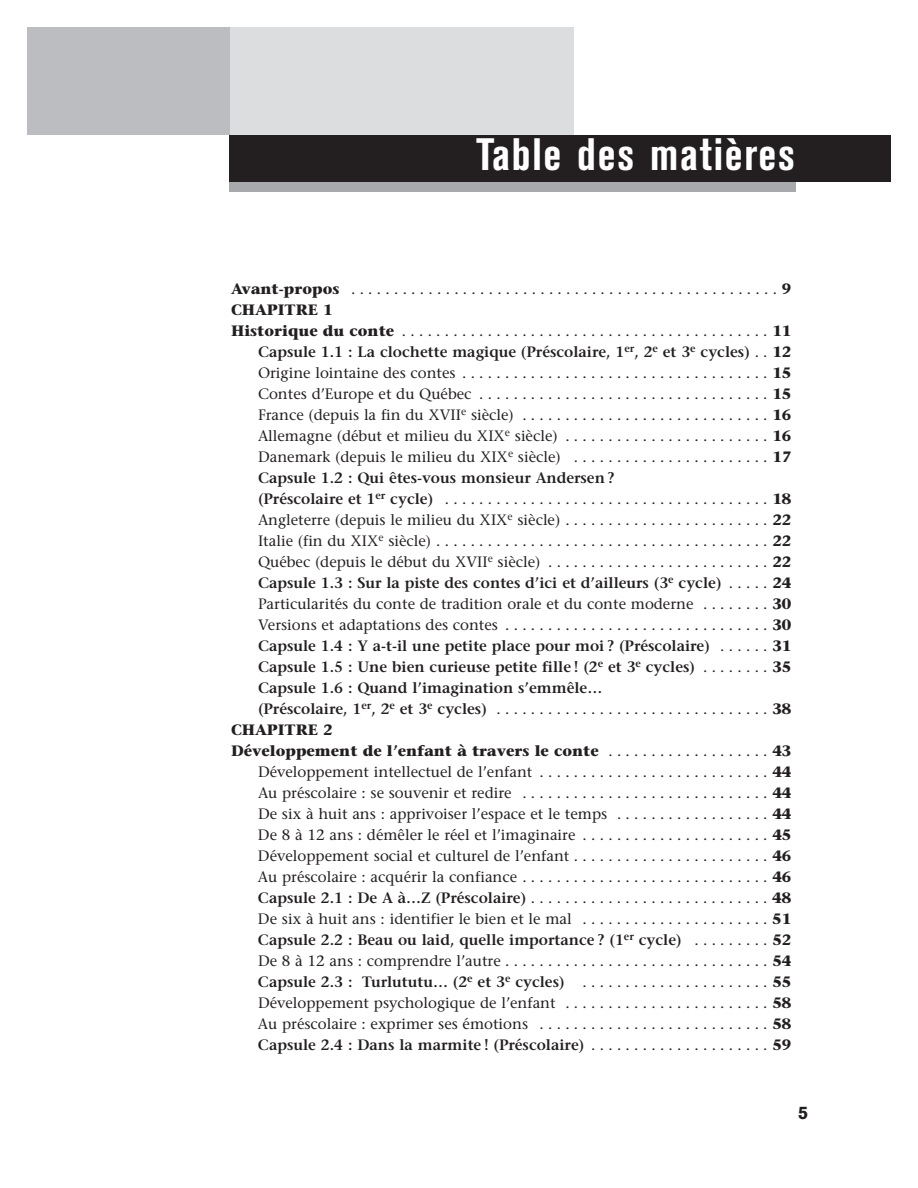
<style>
.page{position:relative;width:918px;height:1188px;background:#fff}
.page>*{position:absolute;margin:0;border:0;box-sizing:border-box;transform-origin:0 0}
.t1{font:700 condensed 45px "Akzidenz Grotesk BE";letter-spacing:.04em;color:#fff}
.t2{font:700 18px "Akzidenz Grotesk BE";color:#231f20}
.t3{font:15px "Stone Serif";color:#231f20}
.t4{font:600 15px "Stone Serif";color:#231f20}
.t5{font:700 15px "Stone Serif";color:#231f20}
.s1{font-weight:700}
.s2{font-weight:400}
.s3{font-weight:600}
</style>
<div class="page">
<div style="left:229px;top:27px;width:345px;height:108px;background:#dcdddf"></div>
<div style="left:27px;top:27px;width:203px;height:108px;background:#bcbdc0"></div>
<div style="left:230px;top:135px;width:661px;height:47px;background:#231f20"></div>
<div style="left:230px;top:182px;width:566px;height:9px;background:#a8a9ad"></div>
<h1 class="t1" style="left:476px;top:138px;width:320px">Table des matières</h1>
<p class="t3" style="left:231px;top:283px;width:562px"><span class="s1">Avant-propos</span> ..................................................<span class="s1">9</span></p>
<p class="t5" style="left:231px;top:304px;width:103px">CHAPITRE 1</p>
<p class="t3" style="left:231px;top:325px;width:562px"><span class="s1">Historiqueduconte</span> ...........................................<span class="s1">11</span></p>
<p class="t4" style="left:258px;top:346px;width:535px">Capsule 1.1 : La clochette magique (Préscolaire, 1<sup>er</sup>, 2<sup>e</sup> et 3<sup>e</sup> cycles) <span class="s2">. .</span> <span class="s1">12</span></p>
<p class="t3" style="left:258px;top:367px;width:535px">Originelointainedescontes ....................................<span class="s1">15</span></p>
<p class="t3" style="left:258px;top:388px;width:535px">Contesd’EuropeetduQuébec ..................................<span class="s1">15</span></p>
<p class="t3" style="left:258px;top:409px;width:535px">France(depuislafinduXVII<sup>e</sup> siècle) .............................<span class="s1">16</span></p>
<p class="t3" style="left:258px;top:430px;width:535px">Allemagne(débutetmilieuduXIX<sup>e</sup> siècle) ........................<span class="s1">16</span></p>
<p class="t3" style="left:258px;top:451px;width:535px">Danemark (depuis le milieu du XIX<sup>e</sup> siècle) . . . . . . . . . . . . . . . . . . . . . . . <span class="s1">17</span></p>
<p class="t4" style="left:258px;top:472px;width:358px">Capsule 1.2 : Qui êtes-vous monsieur Andersen ?</p>
<p class="t3" style="left:258px;top:493px;width:535px"><span class="s3">(Préscolaireet1</span><sup>er</sup> <span class="s3">cycle)</span> ......................................<span class="s1">18</span></p>
<p class="t3" style="left:258px;top:514px;width:535px">Angleterre (depuis le milieu du XIX<sup>e</sup> siècle) . . . . . . . . . . . . . . . . . . . . . . . . <span class="s1">22</span></p>
<p class="t3" style="left:258px;top:535px;width:535px">Italie(finduXIX<sup>e</sup> siècle).......................................<span class="s1">22</span></p>
<p class="t3" style="left:258px;top:556px;width:535px">Québec(depuisledébutduXVII<sup>e</sup> siècle) ..........................<span class="s1">22</span></p>
<p class="t4" style="left:258px;top:577px;width:535px">Capsule 1.3 : Sur la piste des contes d’ici et d’ailleurs (3<sup>e</sup> cycle) <span class="s2">. . . . .</span> <span class="s1">24</span></p>
<p class="t3" style="left:258px;top:598px;width:535px">Particularités du conte de tradition orale et du conte moderne . . . . . . . . <span class="s1">30</span></p>
<p class="t3" style="left:258px;top:619px;width:535px">Versionsetadaptationsdescontes ...............................<span class="s1">30</span></p>
<p class="t4" style="left:258px;top:640px;width:535px">Capsule 1.4 : Y a-t-il une petite place pour moi ? (Préscolaire) <span class="s2">. . . . . .</span> <span class="s1">31</span></p>
<p class="t4" style="left:258px;top:661px;width:535px">Capsule 1.5 : Une bien curieuse petite fille ! (2<sup>e</sup> et 3<sup>e</sup> cycles) <span class="s2">. . . . . . . .</span> <span class="s1">35</span></p>
<p class="t4" style="left:258px;top:682px;width:346px">Capsule 1.6 : Quand l’imagination s’emmêle…</p>
<p class="t3" style="left:258px;top:703px;width:535px"><span class="s3">(Préscolaire,1</span><sup>er</sup><span class="s3">,2</span><sup>e</sup> <span class="s3">et3</span><sup>e</sup> <span class="s3">cycles)</span> ................................<span class="s1">38</span></p>
<p class="t5" style="left:231px;top:724px;width:103px">CHAPITRE 2</p>
<p class="t5" style="left:231px;top:745px;width:562px">Développement de l’enfant à travers le conte <span class="s2">. . . . . . . . . . . . . . . . . . .</span> 43</p>
<p class="t3" style="left:258px;top:766px;width:535px">Développement intellectuel de l’enfant . . . . . . . . . . . . . . . . . . . . . . . . . . . <span class="s1">44</span></p>
<p class="t3" style="left:258px;top:787px;width:535px">Aupréscolaire:sesouveniretredire .............................<span class="s1">44</span></p>
<p class="t3" style="left:258px;top:808px;width:535px">De six à huit ans : apprivoiser l’espace et le temps . . . . . . . . . . . . . . . . . . <span class="s1">44</span></p>
<p class="t3" style="left:258px;top:829px;width:535px">De8à12ans:démêlerleréeletl’imaginaire ......................<span class="s1">45</span></p>
<p class="t3" style="left:258px;top:850px;width:535px">Développement social et culturel de l’enfant . . . . . . . . . . . . . . . . . . . . . . . <span class="s1">46</span></p>
<p class="t3" style="left:258px;top:871px;width:535px">Aupréscolaire:acquérirlaconfiance.............................<span class="s1">46</span></p>
<p class="t4" style="left:258px;top:892px;width:535px">Capsule2.1:DeAà…Z(Préscolaire)<span class="s2">............................</span><span class="s1">48</span></p>
<p class="t3" style="left:258px;top:913px;width:535px">Desixàhuitans:identifierlebienetlemal ......................<span class="s1">51</span></p>
<p class="t4" style="left:258px;top:934px;width:535px">Capsule 2.2 : Beau ou laid, quelle importance ? (1<sup>er</sup> cycle) <span class="s2">. . . . . . . . .</span> <span class="s1">52</span></p>
<p class="t3" style="left:258px;top:955px;width:535px">De8à12ans:comprendrel’autre...............................<span class="s1">54</span></p>
<p class="t4" style="left:258px;top:976px;width:535px">Capsule2.3: Turlututu…(2<sup>e</sup> et3<sup>e</sup> cycles) <span class="s2">......................</span><span class="s1">55</span></p>
<p class="t3" style="left:258px;top:997px;width:535px">Développement psychologique de l’enfant . . . . . . . . . . . . . . . . . . . . . . . . <span class="s1">58</span></p>
<p class="t3" style="left:258px;top:1018px;width:535px">Aupréscolaire:exprimersesémotions ...........................<span class="s1">58</span></p>
<p class="t4" style="left:258px;top:1039px;width:535px">Capsule 2.4 : Dans la marmite ! (Préscolaire) <span class="s2">. . . . . . . . . . . . . . . . . . . . .</span> <span class="s1">59</span></p>
<p class="t2" style="left:798px;top:1105px;width:12px">5</p>
</div>
